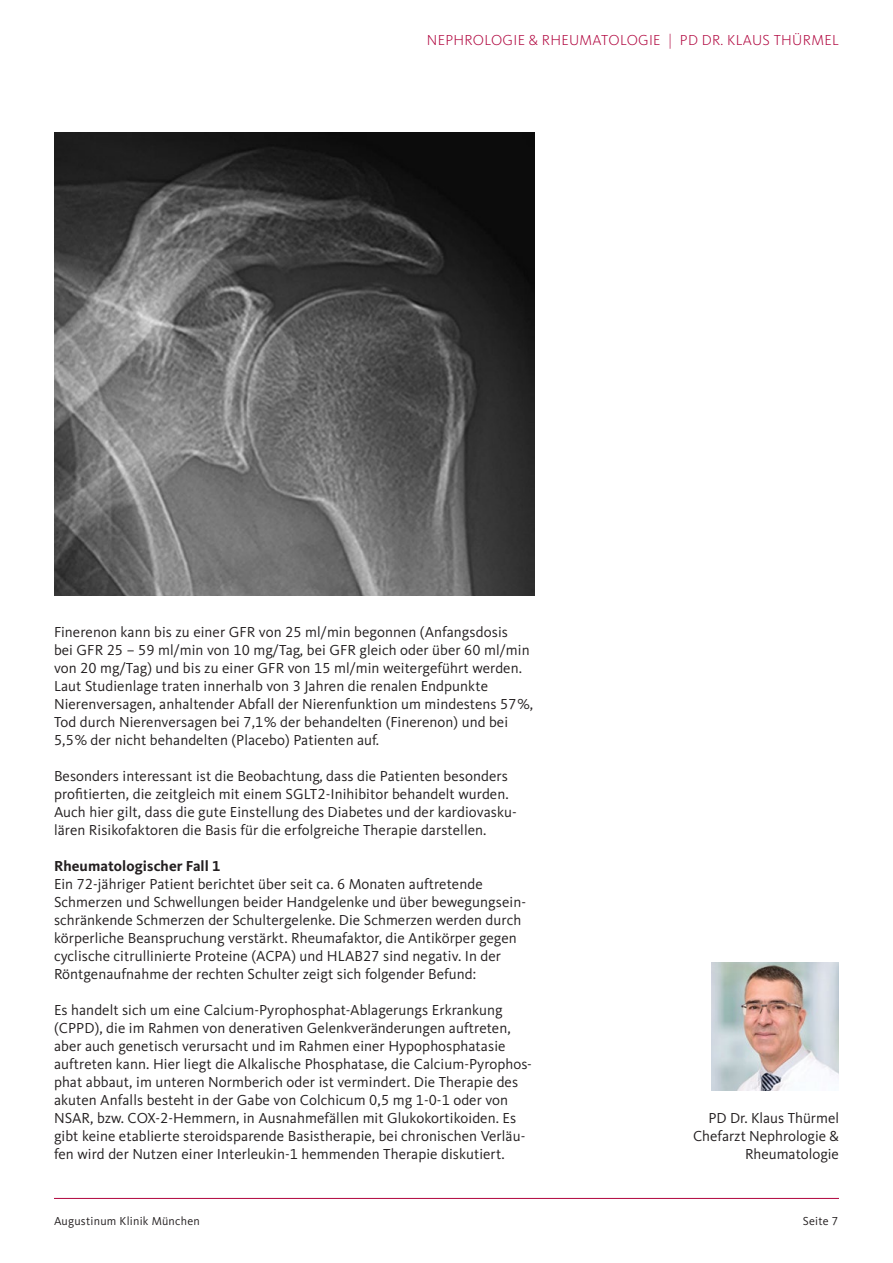
<style>
.page{position:relative;width:893px;height:1263px;background:#fff}
.page>*{position:absolute;margin:0;border:0;box-sizing:border-box;transform-origin:0 0}
.t1{font:15px/18px "Kievit Pro";letter-spacing:.005em;color:#231f20}
.t2{font:300 15px "Kievit Pro";letter-spacing:.02em;color:#b0043d}
.t3{font:700 15px "Kievit Pro";letter-spacing:.005em;color:#231f20}
.t4{font:12px "Kievit Pro";letter-spacing:.02em;color:#231f20}
</style>
<div class="page">
<hr style="left:54px;top:1198px;width:785px;height:1px;background:#b0043d">
<img style="left:711px;top:963px;width:128px;height:127px">
<img style="left:54px;top:133px;width:480px;height:462px">
<p class="t2" style="left:427px;top:31px;width:413px">NEPHROLOGIE &amp; RHEUMATOLOGIE | PD DR. KLAUS THÜRMEL</p>
<p class="t1" style="left:54px;top:622px;width:481px">Finerenon kann bis zu einer GFR von 25 ml/min begonnen (Anfangsdosis<br>bei GFR 25 – 59 ml/min von 10 mg/Tag, bei GFR gleich oder über 60 ml/min von 20 mg/Tag) und bis zu einer GFR von 15 ml/min weitergeführt werden.<br>Laut Studienlage traten innerhalb von 3 Jahren die renalen Endpunkte Nierenversagen, anhaltender Abfall der Nierenfunktion um mindestens 57 %, Tod durch Nierenversagen bei 7,1 % der behandelten (Finerenon) und bei<br>5,5 % der nicht behandelten (Placebo) Patienten auf.</p>
<p class="t1" style="left:54px;top:766px;width:463px">Besonders interessant ist die Beobachtung, dass die Patienten besonders profitierten, die zeitgleich mit einem SGLT2-Inihibitor behandelt wurden.<br>Auch hier gilt, dass die gute Einstellung des Diabetes und der kardiovasku&shy;lären Risikofaktoren die Basis für die erfolgreiche Therapie darstellen.</p>
<p class="t3" style="left:54px;top:857px;width:168px">Rheumatologischer Fall 1</p>
<p class="t1" style="left:54px;top:874px;width:474px">Ein 72-jähriger Patient berichtet über seit ca. 6 Monaten auftretende Schmerzen und Schwellungen beider Handgelenke und über bewegungsein&shy;schränkende Schmerzen der Schultergelenke. Die Schmerzen werden durch körperliche Beanspruchung verstärkt. Rheumafaktor, die Antikörper gegen cyclische citrullinierte Proteine (ACPA) und HLAB27 sind negativ. In der Röntgenaufnahme der rechten Schulter zeigt sich folgender Befund:</p>
<p class="t1" style="left:54px;top:1000px;width:479px">Es handelt sich um eine Calcium-Pyrophosphat-Ablagerungs Erkrankung (CPPD), die im Rahmen von denerativen Gelenkveränderungen auftreten, aber auch genetisch verursacht und im Rahmen einer Hypophosphatasie auftreten kann. Hier liegt die Alkalische Phosphatase, die Calcium-Pyrophos&shy;phat abbaut, im unteren Normberich oder ist vermindert. Die Therapie des akuten Anfalls besteht in der Gabe von Colchicum 0,5 mg 1-0-1 oder von NSAR, bzw. COX-2-Hemmern, in Ausnahmefällen mit Glukokortikoiden. Es gibt keine etablierte steroidsparende Basistherapie, bei chronischen Verläu&shy;fen wird der Nutzen einer Interleukin-1 hemmenden Therapie diskutiert.</p>
<p class="t1" style="left:693px;top:1108px;width:147px;text-align:right">PD Dr. Klaus Thürmel<br>Chefarzt Nephrologie &amp;<br>Rheumatologie</p>
<p class="t4" style="left:54px;top:1214px;width:147px">Augustinum Klinik München</p>
<p class="t4" style="left:803px;top:1214px;width:37px">Seite 7</p>
</div>
